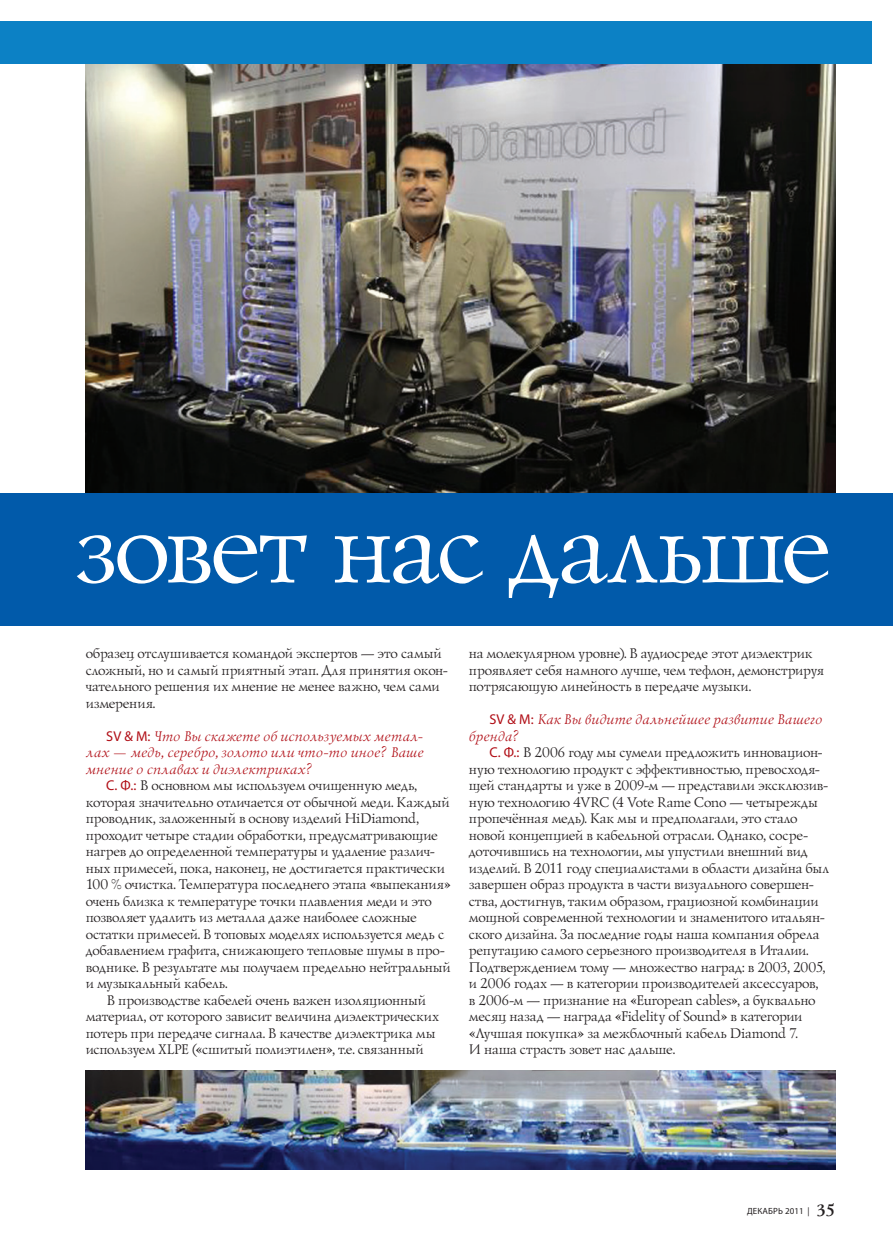
<style>
.page{position:relative;width:893px;height:1255px;background:#fff}
.page>*{position:absolute;margin:0;border:0;box-sizing:border-box;transform-origin:0 0}
.zag{font:108px "Lazurski C";letter-spacing:-.02em;color:#fff}
.txt_osn{font:14.25px/16.5px "Lazurski C";letter-spacing:.005em;color:#231f20}
.txt_osn-2{font:italic 14.25px/16.5px "Lazurski C";letter-spacing:.03em;color:#b00d15}
.t1{font:9px "Myriad Pro";letter-spacing:.02em;color:#231f20}
.s1{font-family:"Myriad Pro";font-style:normal}
.s2{font-family:"Myriad Pro";color:#b00d15}
.s3{font-family:"Lazurski C";font-weight:700;font-size:16.5px}
</style>
<div class="page">
<img style="left:85px;top:64px;width:750px;height:429px">
<div style="left:0;top:21px;width:872px;height:43px;background:#0c81c5"></div>
<div style="left:0;top:493px;width:893px;height:132px;background:#015aaa"></div>
<img style="left:85px;top:1070px;width:750px;height:99px">
<p class="zag" style="left:68px;top:474px;width:757px">зовет нас дальше</p>
<p class="txt_osn" style="left:85px;top:644px;width:362px">образец отслушивается командой экспертов — это самый сложный, но и самый приятный этап. Для принятия окон&shy;чательного решения их мнение не менее важно, чем сами измерения.</p>
<p class="txt_osn-2" style="left:85px;top:727px;width:339px;text-indent:21px"><span class="s1">SV &amp; M:</span> Что Вы скажете об используемых метал&shy;лах — медь, серебро, золото или что-то иное? Ваше мнение о сплавах и диэлектриках?</p>
<p class="txt_osn" style="left:85px;top:776px;width:366px;text-indent:21px"><span class="s2">С. Ф.:</span> В основном мы используем очищенную медь, которая значительно отличается от обычной меди. Каждый проводник, заложенный в основу изделий HiDiamond, проходит четыре стадии обработки, предусматривающие нагрев до определенной температуры и удаление различ&shy;ных примесей, пока, наконец, не достигается практически 100 % очистка. Температура последнего этапа «выпекания» очень близка к температуре точки плавления меди и это позволяет удалить из металла даже наиболее сложные остатки примесей. В топовых моделях используется медь с добавлением графита, снижающего тепловые шумы в про&shy;воднике. В результате мы получаем предельно нейтральный и музыкальный кабель.</p>
<p class="txt_osn" style="left:85px;top:991px;width:355px;text-indent:21px">В производстве кабелей очень важен изоляционный материал, от которого зависит величина диэлектрических потерь при передаче сигнала. В качестве диэлектрика мы используем XLPE («сшитый полиэтилен», т.е. связанный</p>
<p class="txt_osn" style="left:468px;top:644px;width:356px">на молекулярном уровне). В аудиосреде этот диэлектрик проявляет себя намного лучше, чем тефлон, демонстрируя потрясающую линейность в передаче музыки.</p>
<p class="txt_osn-2" style="left:468px;top:710px;width:355px;text-indent:21px"><span class="s1">SV &amp; M:</span> Как Вы видите дальнейшее развитие Вашего бренда?</p>
<p class="txt_osn" style="left:468px;top:743px;width:361px;text-indent:21px"><span class="s2">С. Ф.:</span> В 2006 году мы сумели предложить инновацион&shy;ную технологию продукт с эффективностью, превосходя&shy;щей стандарты и уже в 2009-м — представили эксклюзив&shy;ную технологию 4VRC (4 Vote Rame Cono — четырежды пропечённая медь). Как мы и предполагали, это стало новой концепцией в кабельной отрасли. Однако, сосре&shy;доточившись на технологии, мы упустили внешний вид изделий. В 2011 году специалистами в области дизайна был завершен образ продукта в части визуального совершен&shy;ства, достигнув, таким образом, грациозной комбинации мощной современной технологии и знаменитого итальян&shy;ского дизайна. За последние годы наша компания обрела репутацию самого серьезного производителя в Италии.<br>Подтверждением тому — множество наград: в 2003, 2005, и 2006 годах — в категории производителей аксессуаров,<br>в 2006-м — признание на «European cables», а буквально месяц назад — награда «Fidelity of Sound» в категории «Лучшая покупка» за межблочный кабель Diamond 7.<br>И наша страсть зовет нас дальше.</p>
<p class="t1" style="left:747px;top:1205px;width:88px">ДЕКАБРЬ 2011 | <span class="s3">35</span></p>
</div>
